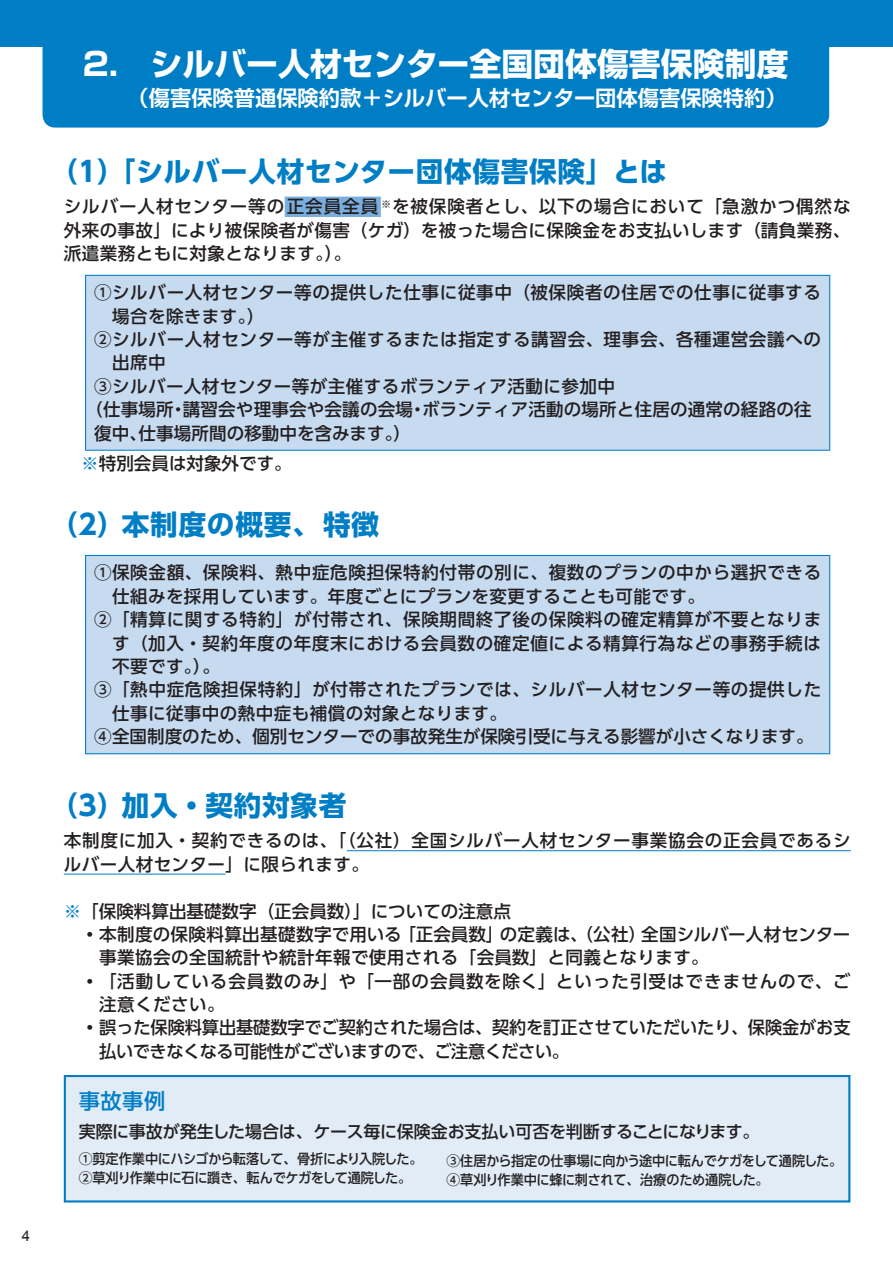
<style>
.page{position:relative;width:893px;height:1263px;background:#fff}
.page>*{position:absolute;margin:0;border:0;box-sizing:border-box;transform-origin:0 0}
.t1{font:700 31.95px "Shin Go Pro";color:#fff}
.t2{font:700 27.6px "UD Shin Go Pro";letter-spacing:.025em;color:#007ec5}
.t3{font:700 21.3px "Shin Go Pro De";color:#fff}
.t4{font:500 21.3px "UD Shin Go Pro";color:#007ec5}
.t5{font:500 17.55px/23.4px "UD Shin Go Pro";letter-spacing:.025em;color:#231f20;text-align:justify}
.t6{font:500 17.55px "UD Shin Go Pro";color:#231f20}
.t7{font:500 17.55px/23.4px "UD Shin Go Pro";letter-spacing:.045em;color:#231f20}
.t8{font:500 17.55px "UD Shin Go Pro";letter-spacing:-.005em;color:#231f20}
.t9{font:500 17.55px "UD Shin Go Pro";letter-spacing:.055em;color:#231f20}
.t10{font:500 17.55px "UD Shin Go Pro";letter-spacing:-.025em;color:#231f20}
.t11{font:500 16.95px "UD Shin Go Pro";letter-spacing:-.01em;color:#231f20}
.t12{font:14.85px "Arial";color:#231f20}
.t13{font:500 13.8px/19.2px "UD Shin Go Pro";letter-spacing:-.025em;color:#231f20}
.s1{color:#007ec5}
</style>
<div class="page">
<div style="left:285px;top:197px;width:96px;height:20px;background:#79aede"></div>
<hr style="left:347px;top:850px;width:504px;height:1px;background:#007ec5">
<hr style="left:64px;top:874px;width:162px;height:1px;background:#007ec5">
<div style="left:86px;top:275px;width:744px;height:175px;background:#c6daf0"></div>
<hr style="left:85px;top:275px;width:745px;height:1px;background:#007ec5">
<hr style="left:85px;top:276px;width:1px;height:174px;background:#007ec5">
<hr style="left:829px;top:276px;width:1px;height:174px;background:#007ec5">
<hr style="left:85px;top:450px;width:745px;height:1px;background:#007ec5">
<div style="left:86px;top:555px;width:744px;height:199px;background:#c6daf0"></div>
<hr style="left:85px;top:555px;width:745px;height:1px;background:#007ec5">
<hr style="left:85px;top:556px;width:1px;height:197px;background:#007ec5">
<hr style="left:829px;top:556px;width:1px;height:197px;background:#007ec5">
<hr style="left:85px;top:753px;width:745px;height:1px;background:#007ec5">
<div style="left:65px;top:1076px;width:784px;height:125px;background:#e1ecf7"></div>
<div style="left:64px;top:1075px;width:786px;height:127px;border:2px solid #007ec5"></div>
<div style="left:0;top:0;width:893px;height:47px;background:#007ec5"></div>
<div style="left:43px;top:47px;width:786px;height:81px;background:#007ec5"></div>
<p class="t12" style="left:22px;top:1226px;width:10px">4</p>
<h1 class="t1" style="left:83px;top:38px;width:707px">2.　シルバー人材センター全国団体傷害保険制度</h1>
<p class="t3" style="left:128px;top:80px;width:661px">（傷害保険普通保険約款＋シルバー人材センター団体傷害保険特約）</p>
<h2 class="t2" style="left:50px;top:149px;width:619px">（1）「シルバー人材センター団体傷害保険」とは</h2>
<p class="t5" style="left:64px;top:194px;width:788px">シルバー人材センター等の正会員全員 <sup>※</sup>を被保険者とし、以下の場合において「急激かつ偶然な外来の事故」により被保険者が傷害（ケガ）を被った場合に保険金をお支払いします（請負業務、派遣業務ともに対象となります。）。</p>
<p class="t5" style="left:94px;top:280px;width:728px">①シルバー人材センター等の提供した仕事に従事中（被保険者の住居での仕事に従事する</p>
<p class="t5" style="left:112px;top:304px;width:154px">場合を除きます。）</p>
<p class="t5" style="left:94px;top:327px;width:729px">②シルバー人材センター等が主催するまたは指定する講習会、理事会、各種運営会議への</p>
<p class="t5" style="left:112px;top:351px;width:55px">出席中</p>
<p class="t5" style="left:94px;top:374px;width:522px">③シルバー人材センター等が主催するボランティア活動に参加中</p>
<p class="t5" style="left:85px;top:397px;width:728px">（仕事場所・講習会や理事会や会議の会場・ボランティア活動の場所と住居の通常の経路の往</p>
<p class="t6" style="left:94px;top:419px;width:318px">復中、仕事場所間の移動中を含みます。）</p>
<p class="t6" style="left:64px;top:449px;width:230px"><span class="s1">　※</span>特別会員は対象外です。</p>
<h2 class="t2" style="left:50px;top:502px;width:331px">（2）本制度の概要、特徴</h2>
<p class="t5" style="left:94px;top:560px;width:729px">①保険金額、保険料、熱中症危険担保特約付帯の別に、複数のプランの中から選択できる</p>
<p class="t5" style="left:112px;top:584px;width:594px">仕組みを採用しています。年度ごとにプランを変更することも可能です。</p>
<p class="t5" style="left:94px;top:607px;width:729px">②「精算に関する特約」が付帯され、保険期間終了後の保険料の確定精算が不要となりま</p>
<p class="t5" style="left:112px;top:631px;width:710px">す（加入・契約年度の年度末における会員数の確定値による精算行為などの事務手続は</p>
<p class="t5" style="left:112px;top:654px;width:109px">不要です。）。</p>
<p class="t5" style="left:94px;top:677px;width:729px">③「熱中症危険担保特約」が付帯されたプランでは、シルバー人材センター等の提供した</p>
<p class="t5" style="left:112px;top:701px;width:397px">仕事に従事中の熱中症も補償の対象となります。</p>
<p class="t6" style="left:94px;top:722px;width:721px">④全国制度のため、個別センターでの事故発生が保険引受に与える影響が小さくなります。</p>
<h2 class="t2" style="left:50px;top:783px;width:298px">（3）加入・契約対象者</h2>
<p class="t7" style="left:64px;top:828px;width:788px">本制度に加入・契約できるのは、「（公社）全国シルバー人材センター事業協会の正会員であるシルバー人材センター」に限られます。</p>
<p class="t6" style="left:64px;top:896px;width:449px"><span class="s1">※</span>「保険料算出基礎数字（正会員数）」についての注意点</p>
<p class="t6" style="left:81px;top:920px;width:771px">◦本制度の保険料算出基礎数字で用いる「正会員数」の定義は、（公社）全国シルバー人材センター</p>
<p class="t5" style="left:99px;top:945px;width:611px">事業協会の全国統計や統計年報で使用される「会員数」と同義となります。</p>
<p class="t9" style="left:81px;top:967px;width:770px">◦「活動している会員数のみ」や「一部の会員数を除く」といった引受はできませんので、ご</p>
<p class="t5" style="left:99px;top:992px;width:127px">注意ください。</p>
<p class="t8" style="left:81px;top:1013px;width:771px">◦誤った保険料算出基礎数字でご契約された場合は、契約を訂正させていただいたり、保険金がお支</p>
<p class="t10" style="left:99px;top:1037px;width:471px">払いできなくなる可能性がございますので、ご注意ください。</p>
<p class="t4" style="left:79px;top:1083px;width:88px">事故事例</p>
<p class="t11" style="left:79px;top:1117px;width:682px">実際に事故が発生した場合は、ケース毎に保険金お支払い可否を判断することになります。</p>
<p class="t13" style="left:79px;top:1148px;width:345px">①剪定作業中にハシゴから転落して、骨折により入院した。<br>②草刈り作業中に石に躓き、転んでケガをして通院した。</p>
<p class="t13" style="left:446px;top:1151px;width:397px">③住居から指定の仕事場に向かう途中に転んでケガをして通院した。<br>④草刈り作業中に蜂に刺されて、治療のため通院した。</p>
</div>
